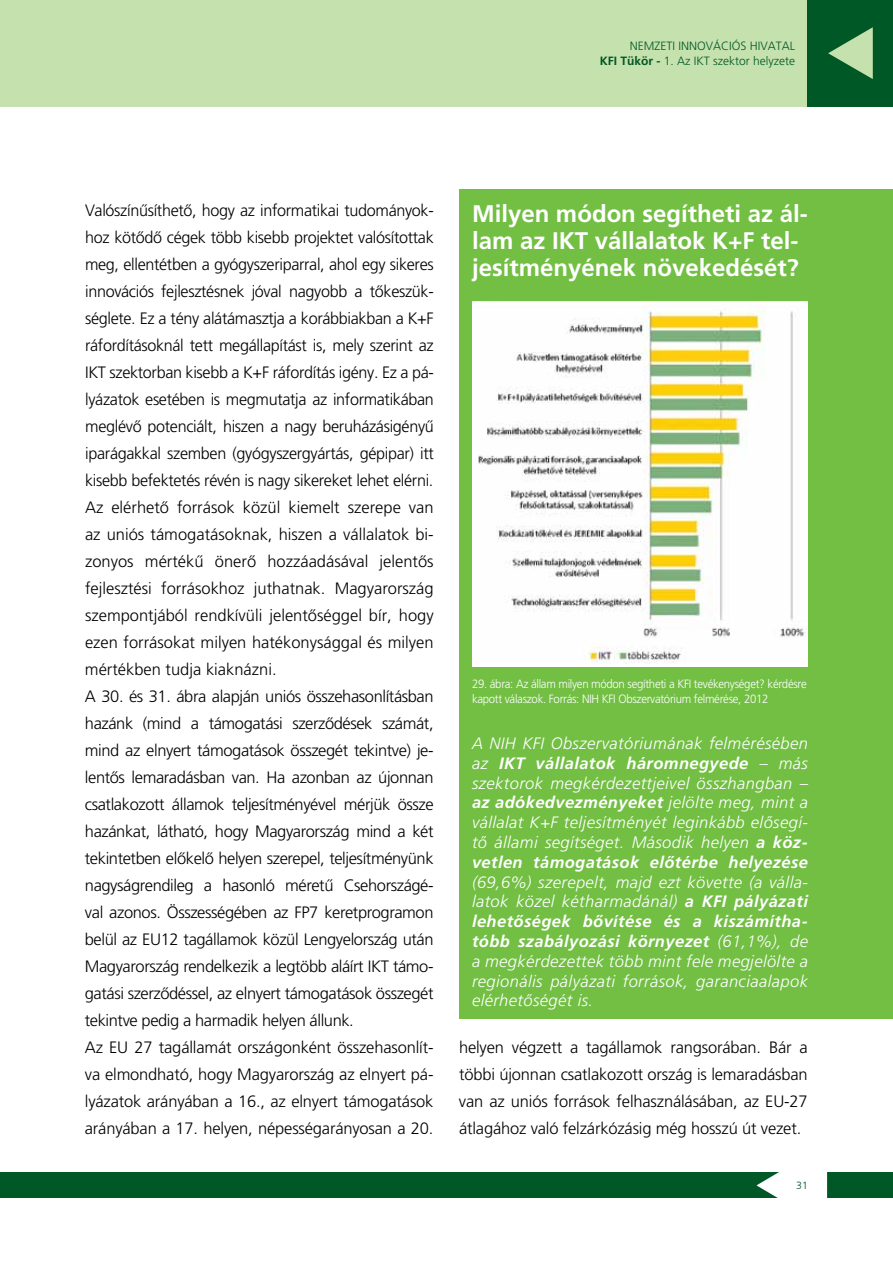
<style>
.page{position:relative;width:893px;height:1263px;background:#fff}
.page>*{position:absolute;margin:0;border:0;box-sizing:border-box;transform-origin:0 0}
.t1{font:24px/27px "Frutiger TF Bold";color:#fff}
.t2{font:16.5px/27px "Frutiger Tf Light";letter-spacing:-.02em;color:#000}
.t3{font:italic 300 16.5px/19.8px "Frutiger H";letter-spacing:.025em;color:#fff}
.t4{font:italic 16.5px/19.8px "Frutiger TF Bold";letter-spacing:.025em;color:#fff}
.t5{font:12px/15px "Frutiger Tf Light";letter-spacing:-.025em;color:#fff;scale:.95 1}
.t6{font:12px/15px "Frutiger Tf Light";color:#005826;text-align:right}
.t7{font:10.5px "Frutiger Tf Light";color:#005826}
.s1{font-family:"Frutiger TF Bold"}
.s2{font-family:"Frutiger H";font-weight:300}
.s3{font-family:"Frutiger TF Bold";font-weight:400}
</style>
<div class="page">
<div style="left:0;top:0;width:893px;height:106px;background:#c5e1ae"></div>
<div style="left:808px;top:0;width:85px;height:106px;background:#005826"></div>
<svg style="left:828px;top:27px;width:45px;height:52px"></svg>
<div style="left:0;top:1172px;width:893px;height:26px;background:#005826"></div>
<svg style="left:756px;top:1172px;width:71px;height:26px;background:#d5e3db"></svg>
<div style="left:459px;top:189px;width:434px;height:829px;background:#72bf44"></div>
<img style="left:472px;top:302px;width:336px;height:364px">
<p class="t6" style="left:600px;top:39px;width:197px">NEMZETI INNOVÁCIÓS HIVATAL<br><span class="s1">KFI Tükör -</span> 1. Az IKT szektor helyzete</p>
<p class="t2" style="left:85px;top:197px;width:351px">Valószínûsíthetô, hogy az informatikai tudományok&shy;hoz kötôdô cégek több kisebb projektet valósítottak meg, ellentétben a gyógyszeriparral, ahol egy sikeres innovációs fejlesztésnek jóval nagyobb a tôkeszük&shy;séglete. Ez a tény alátámasztja a korábbiakban a K+F ráfordításoknál tett megállapítást is, mely szerint az IKT szektorban kisebb a K+F ráfordítás igény. Ez a pá&shy;lyázatok esetében is megmutatja az informatikában meglévô potenciált, hiszen a nagy beruházásigényû iparágakkal szemben (gyógyszergyártás, gépipar) itt kisebb befektetés révén is nagy sikereket lehet elérni.<br>Az elérhetô források közül kiemelt szerepe van az uniós támogatásoknak, hiszen a vállalatok bi&shy;zonyos mértékû önerô hozzáadásával jelentôs fejlesztési forrásokhoz juthatnak. Magyarország szempontjából rendkívüli jelentôséggel bír, hogy ezen forrásokat milyen hatékonysággal és milyen mértékben tudja kiaknázni.<br>A 30. és 31. ábra alapján uniós összehasonlításban hazánk (mind a támogatási szerzôdések számát, mind az elnyert támogatások összegét tekintve) je&shy;lentôs lemaradásban van. Ha azonban az újonnan csatlakozott államok teljesítményével mérjük össze hazánkat, látható, hogy Magyarország mind a két tekintetben elôkelô helyen szerepel, teljesítményünk nagyságrendileg a hasonló méretû Csehországé&shy;val azonos. Összességében az FP7 keretprogramon belül az EU12 tagállamok közül Lengyelország után Magyarország rendelkezik a legtöbb aláírt IKT támo&shy;gatási szerzôdéssel, az elnyert támogatások összegét tekintve pedig a harmadik helyen állunk.<br>Az EU 27 tagállamát országonként összehasonlít&shy;va elmondható, hogy Magyarország az elnyert pá&shy;lyázatok arányában a 16., az elnyert támogatások arányában a 17. helyen, népességarányosan a 20.</p>
<h1 class="t1" style="left:472px;top:200px;width:337px">M ilyen módon segítheti az ál&shy;lam az IKT vállalatok K+F tel&shy;jesítményének növekedését?</h1>
<p class="t5" style="left:472px;top:677px;width:354px">29. ábra: Az állam milyen módon segítheti a KFI tevékenységet? kérdésre kapott válaszok. Forrás: NIH KFI Obszervatórium felmérése, 2012</p>
<p class="t3" style="left:472px;top:733px;width:337px">A NIH KFI Obszervatóriumának felmérésében</p>
<p class="t4" style="left:472px;top:753px;width:337px"><span class="s2">az</span> IKT vállalatok háromnegyede <span class="s2">– más</span></p>
<p class="t3" style="left:472px;top:773px;width:337px">szektorok megkérdezettjeivel összhangban –</p>
<p class="t4" style="left:472px;top:793px;width:337px">az adókedvezményeket <span class="s2">jelölte meg, mint a</span></p>
<p class="t3" style="left:472px;top:812px;width:337px">vállalat K+F teljesítményét leginkább elôsegí&shy;tô állami segítséget. Második helyen <span class="s3">a köz-</span></p>
<p class="t4" style="left:472px;top:852px;width:337px">vetlen támogatások elôtérbe helyezése</p>
<p class="t3" style="left:472px;top:872px;width:337px">(69,6%) szerepelt, majd ezt követte (a válla&shy;latok közel kétharmadánál) <span class="s3">a KFI pályázati</span></p>
<p class="t4" style="left:472px;top:911px;width:337px">lehetôségek bôvítése és a kiszámítha&shy;tóbb szabályozási környezet <span class="s2">(61,1%), de</span></p>
<p class="t3" style="left:472px;top:951px;width:337px;text-align:justify">a megkérdezettek több mint fele megjelölte a regionális pályázati források, garanciaalapok elérhetôségét is.</p>
<p class="t2" style="left:459px;top:1034px;width:350px;text-align:justify">helyen végzett a tagállamok rangsorában. Bár a többi újonnan csatlakozott ország is lemaradásban van az uniós források felhasználásában, az EU-27 átlagához való felzárkózásig még hosszú út vezet.</p>
<p class="t7" style="left:796px;top:1180px;width:13px">31</p>
</div>
